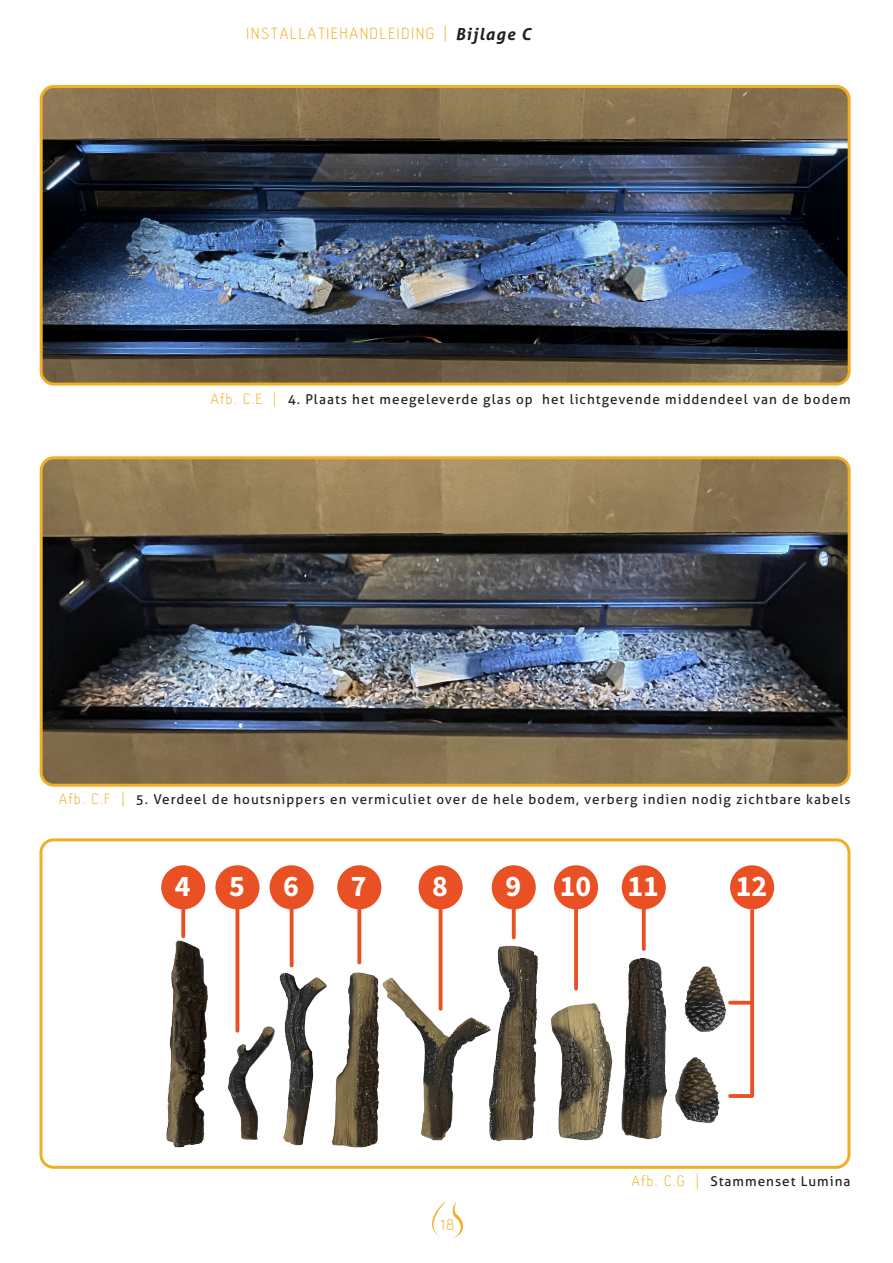
<style>
.page{position:relative;width:893px;height:1263px;background:#fff}
.page>*{position:absolute;margin:0;border:0;box-sizing:border-box;transform-origin:0 0}
.t1{font:700 29.85px "Source Sans Pro";color:#fff}
.t2{font:300 18px "Hallosans";letter-spacing:.11em;color:#f0ae25}
.t3{font:300 16.5px "Hallosans";color:#f0ae25}
.t4{font:13.5px "Aller";letter-spacing:.075em;color:#231f20}
.s1{font-family:"Aller";font-weight:700;font-style:italic;font-size:16.5px;color:#231f20}
.s2{font-family:"Hallosans";font-weight:300;font-size:16.5px;color:#f0ae25}
</style>
<div class="page">
<svg style="left:432px;top:1202px;width:13px;height:36px"></svg>
<svg style="left:453px;top:1201px;width:10px;height:37px"></svg>
<img style="left:41px;top:89px;width:806px;height:293px">
<div style="left:40px;top:85px;width:811px;height:301px;border:3px solid #f0ae25;border-radius:13px"></div>
<img style="left:44px;top:460px;width:803px;height:323px">
<div style="left:40px;top:456px;width:811px;height:331px;border:3px solid #f0ae25;border-radius:13px"></div>
<img style="left:161px;top:865px;width:595px;height:283px">
<div style="left:161px;top:865px;width:44px;height:44px;background:#e95023;border-radius:50%"></div>
<div style="left:215px;top:865px;width:44px;height:44px;background:#e95023;border-radius:50%"></div>
<div style="left:270px;top:865px;width:44px;height:44px;background:#e95023;border-radius:50%"></div>
<div style="left:337px;top:865px;width:44px;height:44px;background:#e95023;border-radius:50%"></div>
<div style="left:419px;top:865px;width:44px;height:44px;background:#e95023;border-radius:50%"></div>
<div style="left:492px;top:865px;width:44px;height:44px;background:#e95023;border-radius:50%"></div>
<div style="left:554px;top:865px;width:44px;height:44px;background:#e95023;border-radius:50%"></div>
<div style="left:622px;top:865px;width:44px;height:44px;background:#e95023;border-radius:50%"></div>
<div style="left:730px;top:865px;width:44px;height:44px;background:#e95023;border-radius:50%"></div>
<svg style="left:750px;top:909px;width:4px;height:187px"></svg>
<hr style="left:730px;top:1001px;width:22px;height:3px;background:#e95023">
<svg style="left:730px;top:1094px;width:22px;height:4px"></svg>
<svg style="left:181px;top:909px;width:4px;height:27px"></svg>
<hr style="left:236px;top:909px;width:3px;height:122px;background:#e95023">
<svg style="left:290px;top:909px;width:4px;height:56px"></svg>
<svg style="left:357px;top:909px;width:4px;height:53px"></svg>
<hr style="left:439px;top:909px;width:3px;height:100px;background:#e95023">
<svg style="left:512px;top:909px;width:4px;height:28px"></svg>
<svg style="left:574px;top:909px;width:4px;height:80px"></svg>
<svg style="left:642px;top:909px;width:4px;height:40px"></svg>
<div style="left:39px;top:838px;width:811px;height:331px;border:3px solid #f0ae25;border-radius:13px"></div>
<h2 class="t2" style="left:247px;top:24px;width:285px">INSTALLATIEHANDLEIDING | <span class="s1">Bijlage C</span></h2>
<p class="t4" style="left:211px;top:391px;width:641px"><span class="s2">Afb. C.E |</span> 4. Plaats het meegeleverde glas op het lichtgevende middendeel van de bodem</p>
<p class="t4" style="left:59px;top:791px;width:793px"><span class="s2">Afb. C.F |</span> 5. Verdeel de houtsnippers en vermiculiet over de hele bodem, verberg indien nodig zichtbare kabels</p>
<p class="t1" style="left:175px;top:866px;width:17px">4</p>
<p class="t1" style="left:229px;top:866px;width:17px">5</p>
<p class="t1" style="left:283px;top:866px;width:17px">6</p>
<p class="t1" style="left:351px;top:866px;width:17px">7</p>
<p class="t1" style="left:432px;top:866px;width:17px">8</p>
<p class="t1" style="left:505px;top:866px;width:17px">9</p>
<p class="t1" style="left:560px;top:866px;width:101px">10 11</p>
<p class="t1" style="left:736px;top:866px;width:33px">12</p>
<p class="t3" style="left:440px;top:1216px;width:15px">18</p>
<p class="t4" style="left:632px;top:1173px;width:220px"><span class="s2">Afb. C.G |</span> Stammenset Lumina</p>
</div>
